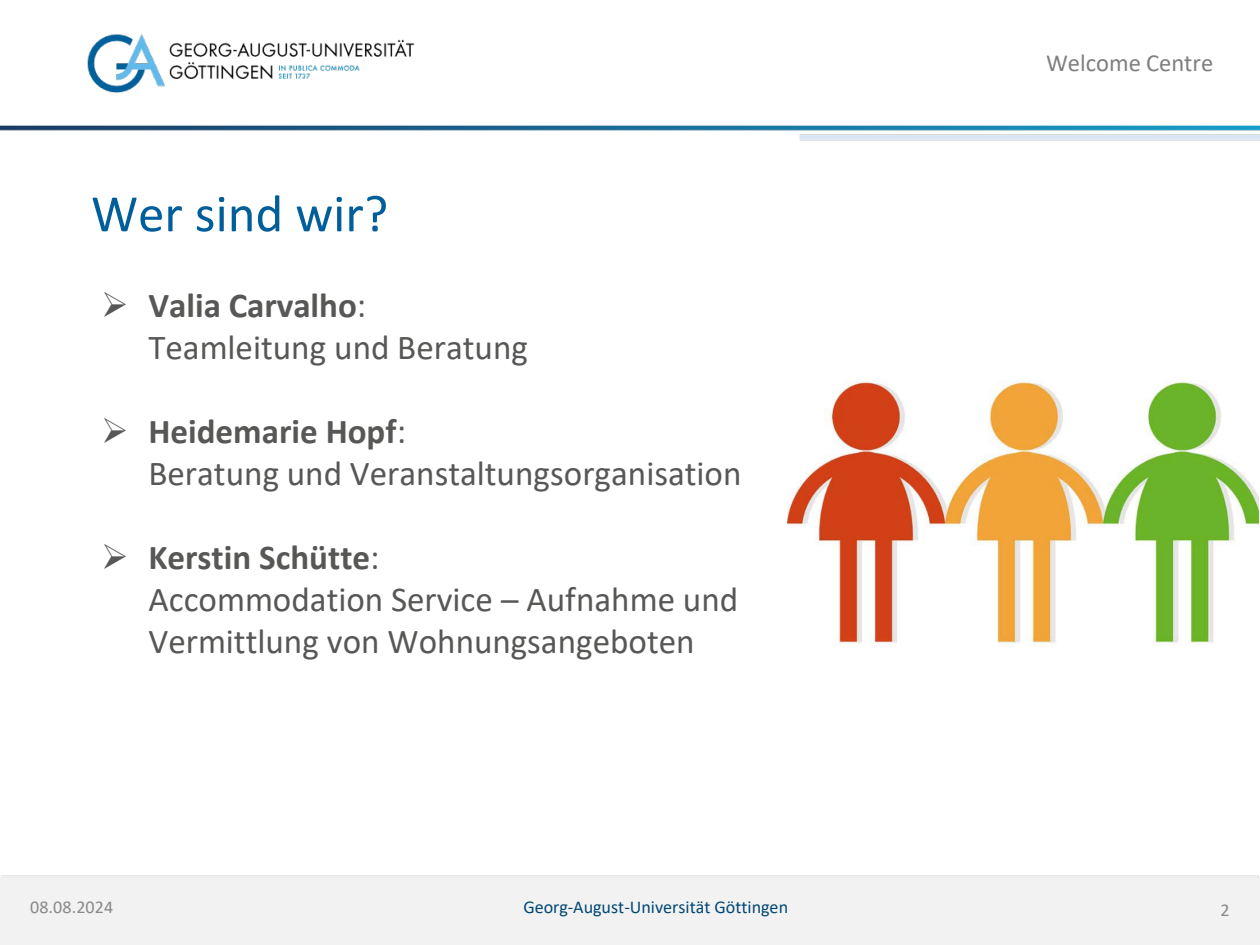
<style>
.page{position:relative;width:1260px;height:945px;background:#fff}
.page>*{position:absolute;margin:0;border:0;box-sizing:border-box;transform-origin:0 0}
.t1{font:52.85px "Calibri";color:#005f9b}
.t2{font:35px "Calibri";color:#575756}
.t3{font:700 35px "Calibri";color:#575756}
.t4{font:24.5px "Calibri";color:#7f7f7f}
.t5{font:18.03px "Calibri";color:#004774}
.t6{font:18.03px "Calibri";letter-spacing:.005em;color:#898989}
.s1{font-weight:400}
</style>
<div class="page">
<img style="left:1px;top:34px;width:1258px;height:845px">
<div style="left:0;top:879px;width:1260px;height:66px;background:#f2f2f2"></div>
<img style="left:788px;top:353px;width:471px;height:318px">
<h2 class="t1" style="left:91px;top:177px;width:299px">Wer sind wir?</h2>
<p class="t3" style="left:101px;top:280px;width:267px">➢ Valia Carvalho<span class="s1">:</span></p>
<p class="t2" style="left:148px;top:323px;width:381px">Teamleitung und Beratung</p>
<p class="t3" style="left:101px;top:406px;width:306px">➢ Heidemarie Hopf<span class="s1">:</span></p>
<p class="t2" style="left:148px;top:449px;width:595px">Beratung und Veranstaltungsorganisation</p>
<p class="t3" style="left:101px;top:532px;width:280px">➢ Kerstin Schütte<span class="s1">:</span></p>
<p class="t2" style="left:148px;top:575px;width:591px">Accommodation Service – Aufnahme und</p>
<p class="t2" style="left:148px;top:617px;width:548px">Vermittlung von Wohnungsangeboten</p>
<p class="t4" style="left:1046px;top:46px;width:169px">Welcome Centre</p>
<p class="t6" style="left:30px;top:894px;width:85px">08.08.2024</p>
<p class="t5" style="left:523px;top:894px;width:266px">Georg-August-Universität Göttingen</p>
<p class="t6" style="left:1221px;top:898px;width:11px">2</p>
</div>
